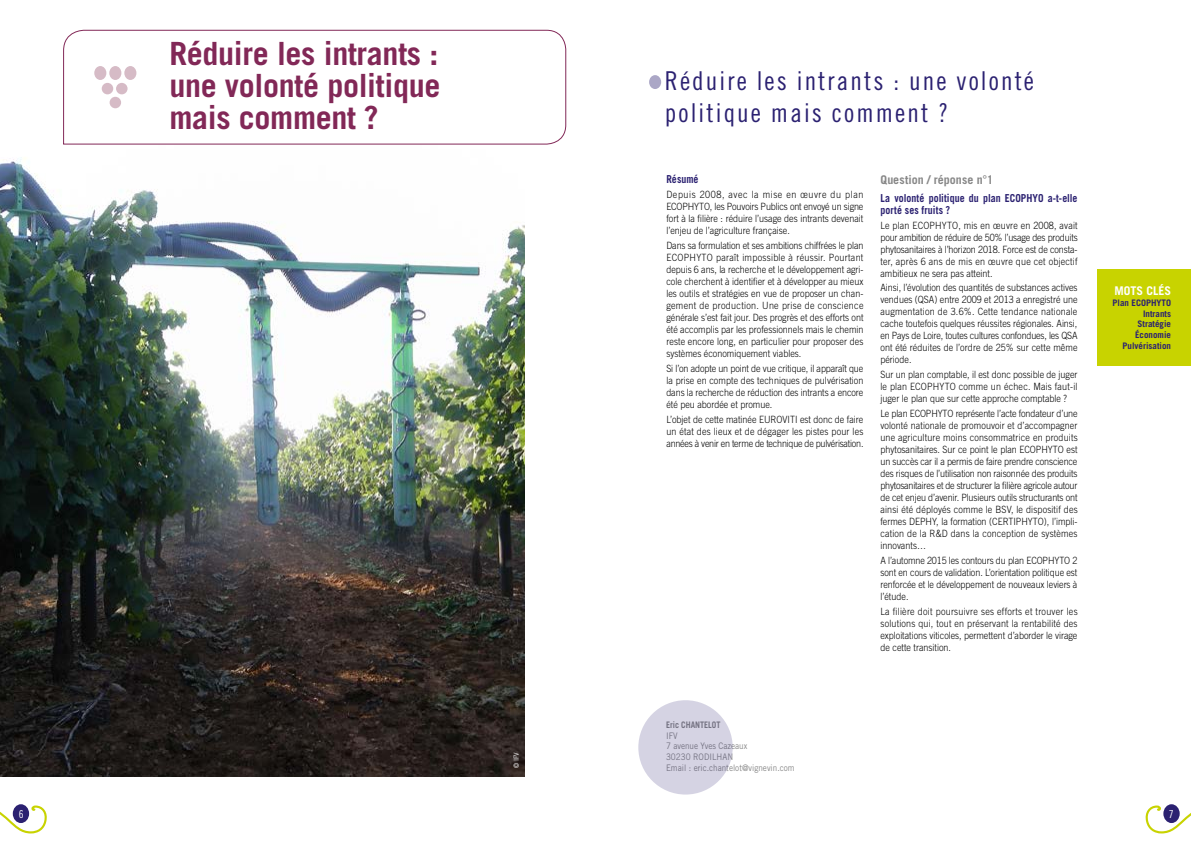
<style>
.page{position:relative;width:1191px;height:842px;background:#fff}
.page>*{position:absolute;margin:0;border:0;box-sizing:border-box;transform-origin:0 0}
.t1{font:700 32px/32px "Trade Gothic LT Std";letter-spacing:-.01em;color:#822857;text-align:justify}
.t2{font:26px/32px "Trade Gothic LT Std Cn 18";letter-spacing:.08em;color:#2b2171}
.t3{font:700 12px "Trade Gothic LT Std";letter-spacing:.005em;color:#878787}
.t4{font:700 12px "Trade Gothic LT Std";color:#fff}
.t5{font:700 11px/12px "Trade Gothic LT Std";letter-spacing:.005em;color:#2b2171;scale:.9 1}
.t6{font:11px "Trade Gothic LT Std Cn 18";color:#fff}
.t7{font:300 10px/12px "Trade Gothic LT Std";color:#000;text-align:justify;scale:.9 1}
.t8{font:9px/10.8px "Trade Gothic LT Std";color:#878787;scale:.9 1}
.t9{font:700 9px/10.8px "Trade Gothic LT Std";color:#2b2171;text-align:right}
.t10{font:700 9px "Trade Gothic LT Std";color:#878787;scale:.9 1}
.t11{font:7px "Trade Gothic LT Std";color:#fff;scale:.9 1}
</style>
<div class="page">
<svg style="left:0;top:804px;width:47px;height:30px"></svg>
<svg style="left:1145px;top:804px;width:46px;height:30px"></svg>
<img style="left:0;top:158px;width:524px;height:619px">
<svg style="left:63px;top:29px;width:504px;height:116px"></svg>
<div style="left:94px;top:66px;width:12px;height:14px;background:#d6bbc6;border-radius:50%"></div>
<div style="left:109px;top:66px;width:12px;height:14px;background:#d6bbc6;border-radius:50%"></div>
<div style="left:110px;top:97px;width:11px;height:11px;background:#d6bbc6;border-radius:50%"></div>
<div style="left:124px;top:66px;width:12px;height:14px;background:#d6bbc6;border-radius:50%"></div>
<div style="left:102px;top:83px;width:11px;height:11px;background:#d6bbc6;border-radius:50%"></div>
<div style="left:116px;top:83px;width:12px;height:11px;background:#d6bbc6;border-radius:50%"></div>
<svg style="left:649px;top:75px;width:12px;height:14px"></svg>
<div style="left:1097px;top:269px;width:94px;height:97px;background:#c8d300"></div>
<div style="left:638px;top:700px;width:94px;height:94px;background:#d5d3e3;border-radius:50%"></div>
<h1 class="t1" style="left:169px;top:37px;width:272px">Réduire les intrants : une volonté politique mais comment ?</h1>
<p class="t11" style="left:512px;top:768px;width:19px;rotate:-90deg">© IFV</p>
<h2 class="t2" style="left:665px;top:64px;width:370px">Réduire les intrants : une volonté politique mais comment ?</h2>
<p class="t5" style="left:666px;top:173px;width:37px">Résumé</p>
<p class="t7" style="left:666px;top:188px;width:220px">Depuis 2008, avec la mise en œuvre du plan ECOPHYTO, les Pouvoirs Publics ont envoyé un signe fort à la filière : réduire l’usage des intrants devenait l’enjeu de l’agriculture française.</p>
<p class="t7" style="left:666px;top:239px;width:221px">Dans sa formulation et ses ambitions chiffrées le plan ECOPHYTO paraît impossible à réussir. Pourtant depuis 6 ans, la recherche et le développement agri&shy;cole cherchent à identifier et à développer au mieux les outils et stratégies en vue de proposer un chan&shy;gement de production. Une prise de conscience générale s’est fait jour. Des progrès et des efforts ont été accomplis par les professionnels mais le chemin reste encore long, en particulier pour proposer des systèmes économiquement viables.</p>
<p class="t7" style="left:666px;top:362px;width:220px">Si l’on adopte un point de vue critique, il apparaît que la prise en compte des techniques de pulvérisation dans la recherche de réduction des intrants a encore été peu abordée et promue.</p>
<p class="t7" style="left:666px;top:413px;width:220px">L’objet de cette matinée EUROVITI est donc de faire un état des lieux et de dégager les pistes pour les années à venir en terme de technique de pulvérisation.</p>
<p class="t3" style="left:880px;top:172px;width:114px">Question / réponse n°1</p>
<p class="t5" style="left:880px;top:192px;width:220px">La volonté politique du plan ECOPHYO a-t-elle porté ses fruits ?</p>
<p class="t7" style="left:880px;top:219px;width:221px">Le plan ECOPHYTO, mis en œuvre en 2008, avait pour ambition de réduire de 50% l’usage des produits phytosanitaires à l’horizon 2018. Force est de consta&shy;ter, après 6 ans de mis en œuvre que cet objectif ambitieux ne sera pas atteint.</p>
<p class="t7" style="left:880px;top:282px;width:220px">Ainsi, l’évolution des quantités de substances actives vendues (QSA) entre 2009 et 2013 a enregistré une augmentation de 3.6%. Cette tendance nationale cache toutefois quelques réussites régionales. Ainsi, en Pays de Loire, toutes cultures confondues, les QSA ont été réduites de l’ordre de 25% sur cette même période.</p>
<p class="t7" style="left:880px;top:368px;width:220px">Sur un plan comptable, il est donc possible de juger le plan ECOPHYTO comme un échec. Mais faut-il juger le plan que sur cette approche comptable ?</p>
<p class="t7" style="left:880px;top:407px;width:221px">Le plan ECOPHYTO représente l’acte fondateur d’une volonté nationale de promouvoir et d’accompagner une agriculture moins consommatrice en produits phytosanitaires. Sur ce point le plan ECOPHYTO est un succès car il a permis de faire prendre conscience des risques de l’utilisation non raisonnée des produits phytosanitaires et de structurer la filière agricole autour de cet enjeu d’avenir. Plusieurs outils structurants ont ainsi été déployés comme le BSV, le dispositif des fermes DEPHY, la formation (CERTIPHYTO), l’impli&shy;cation de la R&amp;D dans la conception de systèmes innovants…</p>
<p class="t7" style="left:880px;top:554px;width:220px">A l’automne 2015 les contours du plan ECOPHYTO 2 sont en cours de validation. L’orientation politique est renforcée et le développement de nouveaux leviers à l’étude.</p>
<p class="t7" style="left:880px;top:605px;width:221px">La filière doit poursuivre ses efforts et trouver les solutions qui, tout en préservant la rentabilité des exploitations viticoles, permettent d’aborder le virage de cette transition.</p>
<p class="t10" style="left:666px;top:719px;width:62px">Eric CHANTELOT</p>
<p class="t8" style="left:666px;top:730px;width:144px">IFV<br>7 avenue Yves Cazeaux<br>30230 RODILHAN<br>Email : eric.chantelot@vignevin.com</p>
<p class="t4" style="left:1114px;top:283px;width:58px">MOTS CLÉS</p>
<p class="t9" style="left:1112px;top:297px;width:60px">Plan ECOPHYTO<br>Intrants<br>Stratégie<br>Économie<br>Pulvérisation</p>
<p class="t6" style="left:19px;top:807px;width:6px">6</p>
<p class="t6" style="left:1169px;top:807px;width:6px">7</p>
</div>
